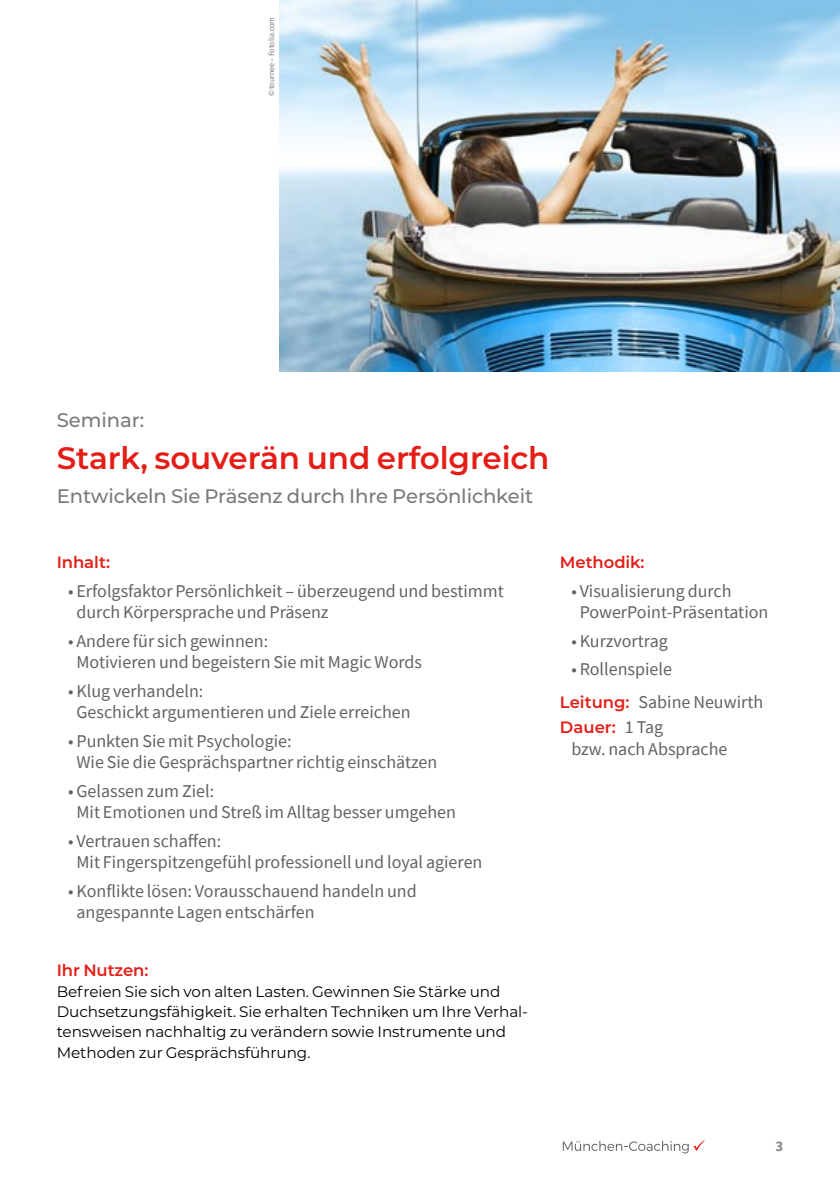
<style>
.page{position:relative;width:840px;height:1191px;background:#fff}
.page>*{position:absolute;margin:0;border:0;box-sizing:border-box;transform-origin:0 0}
.t1{font:600 31px "Montserrat";letter-spacing:-.005em;color:#e41e17}
.t2{font:500 19.6px "Montserrat";letter-spacing:-.005em;color:#7a7a7a}
.t3{font:18px/21.6px "Source Sans Pro";color:#626262}
.t4{font:600 16.4px "Montserrat";letter-spacing:-.005em;color:#e41e17}
.t5{font:15.2px/20.4px "Montserrat";letter-spacing:-.005em;color:#000}
.t6{font:8px "Source Sans Pro";color:#7a7a7a}
.s1{font-family:"Montserrat";font-weight:600;font-size:16.4px;color:#e41e17}
.s2{font-family:"Source Sans Pro";font-weight:400;font-size:18px;color:#626262}
</style>
<div class="page">
<svg style="left:562px;top:1140px;width:142px;height:13px"></svg>
<img style="left:280px;top:0;width:559px;height:371px">
<p class="t6" style="left:266px;top:96px;width:81px;rotate:-90deg">© tournee – Fotolia.com</p>
<p class="t2" style="left:57px;top:406px;width:89px">Seminar:</p>
<h1 class="t1" style="left:57px;top:436px;width:494px">Stark, souverän und erfolgreich</h1>
<p class="t2" style="left:57px;top:483px;width:477px">Entwickeln Sie Präsenz durch Ihre Persönlichkeit</p>
<p class="t4" style="left:57px;top:550px;width:55px">Inhalt:</p>
<p class="t3" style="left:76px;top:579px;width:428px;text-indent:-8px">• Erfolgsfaktor Persönlichkeit – überzeugend und bestimmt durch Körpersprache und Präsenz</p>
<p class="t3" style="left:76px;top:629px;width:347px;text-indent:-8px">• Andere für sich gewinnen:<br>Motivieren und begeistern Sie mit Magic Words</p>
<p class="t3" style="left:76px;top:679px;width:335px;text-indent:-8px">• Klug verhandeln:<br>Geschickt argumentieren und Ziele erreichen</p>
<p class="t3" style="left:76px;top:729px;width:362px;text-indent:-8px">• Punkten Sie mit Psychologie:<br>Wie Sie die Gesprächs-partner richtig einschätzen</p>
<p class="t3" style="left:76px;top:779px;width:381px;text-indent:-8px">• Gelassen zum Ziel:<br>Mit Emotionen und Streß im Alltag besser umgehen</p>
<p class="t3" style="left:76px;top:829px;width:407px;text-indent:-8px">• Vertrauen schaffen:<br>Mit Fingerspitzengefühl professionell und loyal agieren</p>
<p class="t3" style="left:76px;top:879px;width:341px;text-indent:-8px">• Konflikte lösen: Vorausschauend handeln und angespannte Lagen entschärfen</p>
<p class="t4" style="left:57px;top:958px;width:93px">Ihr Nutzen:</p>
<p class="t5" style="left:57px;top:980px;width:472px">Befreien Sie sich von alten Lasten. Gewinnen Sie Stärke und Duchsetzungsfähigkeit. Sie erhalten Techniken um Ihre Verhal&shy;tensweisen nachhaltig zu verändern sowie Instrumente und Methoden zur Gesprächsführung.</p>
<p class="t4" style="left:559px;top:550px;width:86px">Methodik:</p>
<p class="t3" style="left:579px;top:579px;width:190px;text-indent:-8px">• Visualisierung durch<br>PowerPoint-Präsentation</p>
<p class="t3" style="left:571px;top:629px;width:98px">• Kurzvortrag</p>
<p class="t3" style="left:559px;top:652px;width:205px;line-height:33px;text-indent:11px">• Rollenspiele<br><span class="s1">Leitung:</span> Sabine Neuwirth</p>
<p class="t4" style="left:559px;top:716px;width:105px">Dauer: <span class="s2">1 Tag</span></p>
<p class="t3" style="left:571px;top:738px;width:157px">bzw. nach Absprache</p>
</div>
